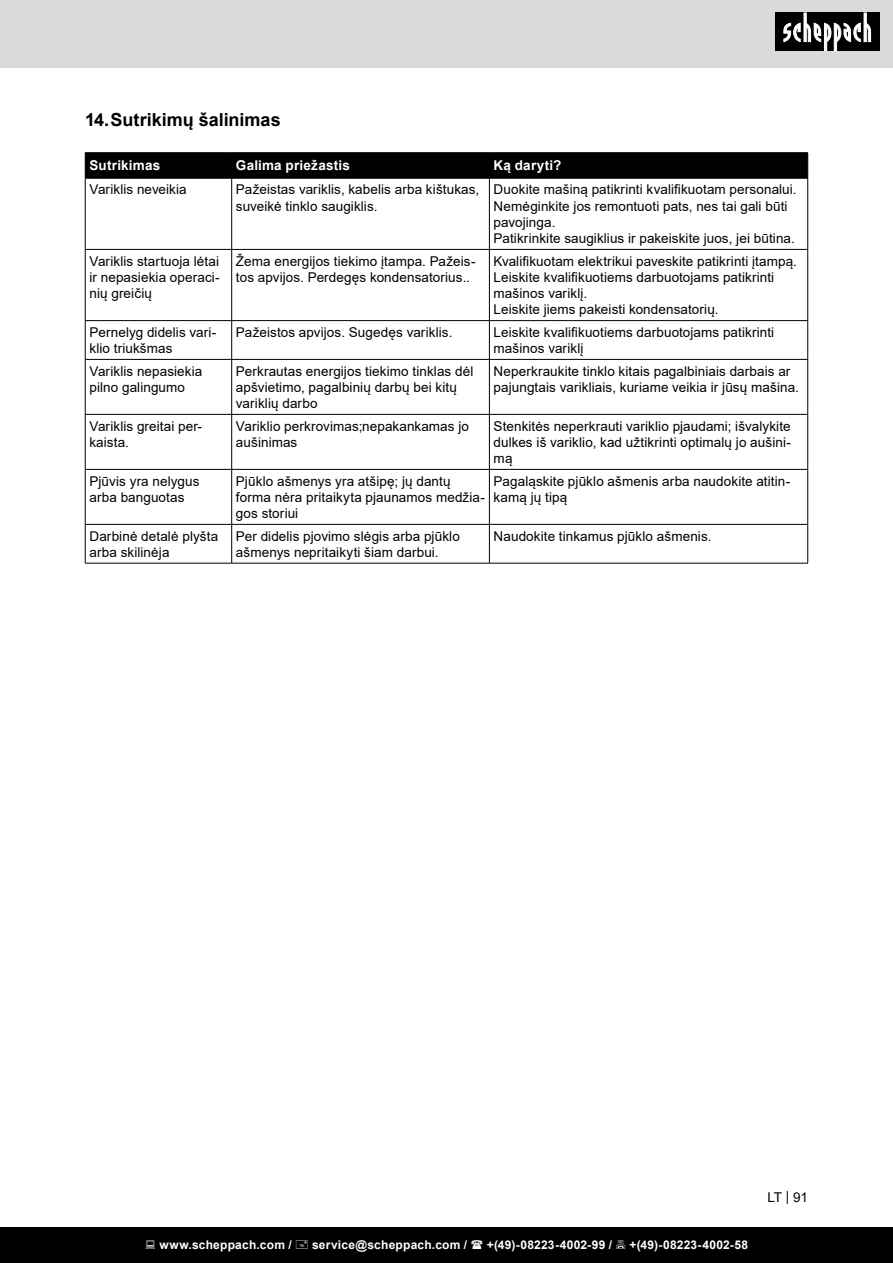
<style>
.page{position:relative;width:893px;height:1263px;background:#fff}
.page>*{position:absolute;margin:0;border:0;box-sizing:border-box;transform-origin:0 0}
.t1{font:700 18px "Arial";color:#000}
.t2{font:13.5px/16.2px "Arial";letter-spacing:.005em;color:#000}
.t3{font:700 13.5px "Arial";letter-spacing:.015em;color:#fff}
.t4{font:700 12px "Arial";letter-spacing:.02em;color:#fff}
</style>
<div class="page">
<div style="left:0;top:0;width:893px;height:67px;background:#dadada"></div>
<div style="left:0;top:1227px;width:893px;height:36px;background:#000"></div>
<div style="left:775px;top:13px;width:105px;height:38px;background:#000"></div>
<svg style="left:783px;top:13px;width:88px;height:38px"></svg>
<hr style="left:85px;top:152px;width:147px;height:1px;background:#000">
<hr style="left:232px;top:152px;width:257px;height:1px;background:#000">
<hr style="left:489px;top:152px;width:319px;height:1px;background:#000">
<div style="left:85px;top:153px;width:723px;height:25px;background:#000"></div>
<hr style="left:85px;top:178px;width:147px;height:1px;background:#000">
<hr style="left:85px;top:178px;width:1px;height:71px;background:#000">
<hr style="left:232px;top:178px;width:257px;height:1px;background:#000">
<hr style="left:231px;top:178px;width:1px;height:71px;background:#000">
<hr style="left:489px;top:178px;width:319px;height:1px;background:#000">
<hr style="left:489px;top:178px;width:1px;height:71px;background:#000">
<hr style="left:807px;top:178px;width:1px;height:71px;background:#000">
<hr style="left:85px;top:249px;width:147px;height:1px;background:#000">
<hr style="left:85px;top:250px;width:1px;height:70px;background:#000">
<hr style="left:232px;top:249px;width:257px;height:1px;background:#000">
<hr style="left:231px;top:250px;width:1px;height:70px;background:#000">
<hr style="left:489px;top:249px;width:319px;height:1px;background:#000">
<hr style="left:489px;top:250px;width:1px;height:70px;background:#000">
<hr style="left:807px;top:250px;width:1px;height:70px;background:#000">
<hr style="left:85px;top:320px;width:147px;height:1px;background:#000">
<hr style="left:85px;top:321px;width:1px;height:38px;background:#000">
<hr style="left:232px;top:320px;width:257px;height:1px;background:#000">
<hr style="left:231px;top:321px;width:1px;height:38px;background:#000">
<hr style="left:489px;top:320px;width:319px;height:1px;background:#000">
<hr style="left:489px;top:321px;width:1px;height:38px;background:#000">
<hr style="left:807px;top:321px;width:1px;height:38px;background:#000">
<hr style="left:85px;top:359px;width:147px;height:1px;background:#000">
<hr style="left:85px;top:360px;width:1px;height:54px;background:#000">
<hr style="left:232px;top:359px;width:257px;height:1px;background:#000">
<hr style="left:231px;top:360px;width:1px;height:54px;background:#000">
<hr style="left:489px;top:359px;width:319px;height:1px;background:#000">
<hr style="left:489px;top:360px;width:1px;height:54px;background:#000">
<hr style="left:807px;top:360px;width:1px;height:54px;background:#000">
<hr style="left:85px;top:414px;width:147px;height:1px;background:#000">
<hr style="left:85px;top:415px;width:1px;height:54px;background:#000">
<hr style="left:232px;top:414px;width:257px;height:1px;background:#000">
<hr style="left:231px;top:415px;width:1px;height:54px;background:#000">
<hr style="left:489px;top:414px;width:319px;height:1px;background:#000">
<hr style="left:489px;top:415px;width:1px;height:54px;background:#000">
<hr style="left:807px;top:415px;width:1px;height:54px;background:#000">
<hr style="left:85px;top:469px;width:147px;height:1px;background:#000">
<hr style="left:85px;top:470px;width:1px;height:54px;background:#000">
<hr style="left:232px;top:469px;width:257px;height:1px;background:#000">
<hr style="left:231px;top:470px;width:1px;height:54px;background:#000">
<hr style="left:489px;top:469px;width:319px;height:1px;background:#000">
<hr style="left:489px;top:470px;width:1px;height:54px;background:#000">
<hr style="left:807px;top:470px;width:1px;height:54px;background:#000">
<hr style="left:85px;top:524px;width:147px;height:1px;background:#000">
<hr style="left:85px;top:524px;width:1px;height:39px;background:#000">
<hr style="left:232px;top:524px;width:257px;height:1px;background:#000">
<hr style="left:231px;top:524px;width:1px;height:39px;background:#000">
<hr style="left:489px;top:524px;width:319px;height:1px;background:#000">
<hr style="left:489px;top:524px;width:1px;height:39px;background:#000">
<hr style="left:807px;top:524px;width:1px;height:39px;background:#000">
<hr style="left:85px;top:563px;width:147px;height:1px;background:#000">
<hr style="left:232px;top:563px;width:257px;height:1px;background:#000">
<hr style="left:489px;top:563px;width:319px;height:1px;background:#000">
<h1 class="t1" style="left:85px;top:107px;width:197px">14.Sutrikimų šalinimas</h1>
<p class="t3" style="left:89px;top:156px;width:72px">Sutrikimas</p>
<p class="t3" style="left:236px;top:156px;width:116px">Galima priežastis</p>
<p class="t3" style="left:494px;top:156px;width:69px">Ką daryti?</p>
<p class="t2" style="left:89px;top:181px;width:99px">Variklis neveikia</p>
<p class="t2" style="left:236px;top:181px;width:245px">Pažeistas variklis, kabelis arba kištukas, suveikė tinklo saugiklis.</p>
<p class="t2" style="left:494px;top:181px;width:304px">Duokite mašiną patikrinti kvalifikuotam personalui.<br>Nemėginkite jos remontuoti pats, nes tai gali būti pavojinga.<br>Patikrinkite saugiklius ir pakeiskite juos, jei būtina.</p>
<p class="t2" style="left:89px;top:253px;width:132px;text-align:justify">Variklis startuoja lėtai ir nepasiekia operaci&shy;nių greičių</p>
<p class="t2" style="left:236px;top:253px;width:241px">Žema energijos tiekimo įtampa. Pažeis&shy;tos apvijos. Perdegęs kondensatorius..</p>
<p class="t2" style="left:494px;top:253px;width:305px">Kvalifikuotam elektrikui paveskite patikrinti įtampą.<br>Leiskite kvalifikuotiems darbuotojams patikrinti mašinos variklį.<br>Leiskite jiems pakeisti kondensatorių.</p>
<p class="t2" style="left:89px;top:324px;width:128px">Pernelyg didelis vari&shy;klio triukšmas</p>
<p class="t2" style="left:236px;top:324px;width:218px">Pažeistos apvijos. Sugedęs variklis.</p>
<p class="t2" style="left:494px;top:324px;width:282px">Leiskite kvalifikuotiems darbuotojams patikrinti mašinos variklį</p>
<p class="t2" style="left:89px;top:363px;width:114px">Variklis nepasiekia pilno galingumo</p>
<p class="t2" style="left:236px;top:363px;width:239px">Perkrautas energijos tiekimo tinklas dėl apšvietimo, pagalbinių darbų bei kitų variklių darbo</p>
<p class="t2" style="left:494px;top:363px;width:307px">Neperkraukite tinklo kitais pagalbiniais darbais ar pajungtais varikliais, kuriame veikia ir jūsų mašina.</p>
<p class="t2" style="left:89px;top:418px;width:114px">Variklis greitai per&shy;kaista.</p>
<p class="t2" style="left:236px;top:418px;width:235px">Variklio perkrovimas;nepakankamas jo aušinimas</p>
<p class="t2" style="left:494px;top:418px;width:299px;text-align:justify">Stenkitės neperkrauti variklio pjaudami; išvalykite dulkes iš variklio, kad užtikrinti optimalų jo aušini&shy;mą</p>
<p class="t2" style="left:89px;top:473px;width:111px">Pjūvis yra nelygus arba banguotas</p>
<p class="t2" style="left:236px;top:473px;width:250px">Pjūklo ašmenys yra atšipę; jų dantų forma nėra pritaikyta pjaunamos medžia&shy;gos storiui</p>
<p class="t2" style="left:494px;top:473px;width:298px">Pagaląskite pjūklo ašmenis arba naudokite atitin&shy;kamą jų tipą</p>
<p class="t2" style="left:89px;top:528px;width:130px">Darbinė detalė plyšta arba skilinėja</p>
<p class="t2" style="left:236px;top:528px;width:225px">Per didelis pjovimo slėgis arba pjūklo ašmenys nepritaikyti šiam darbui.</p>
<p class="t2" style="left:494px;top:528px;width:219px">Naudokite tinkamus pjūklo ašmenis.</p>
<p class="t4" style="left:159px;top:1236px;width:134px">www.scheppach.com /</p>
<p class="t4" style="left:312px;top:1236px;width:157px">service@scheppach.com /</p>
<p class="t4" style="left:487px;top:1236px;width:127px">+(49)-08223-4002-99 /</p>
<p class="t4" style="left:629px;top:1236px;width:120px">+(49)-08223-4002-58</p>
<p class="t2" style="left:767px;top:1189px;width:42px">LT | 91</p>
</div>
